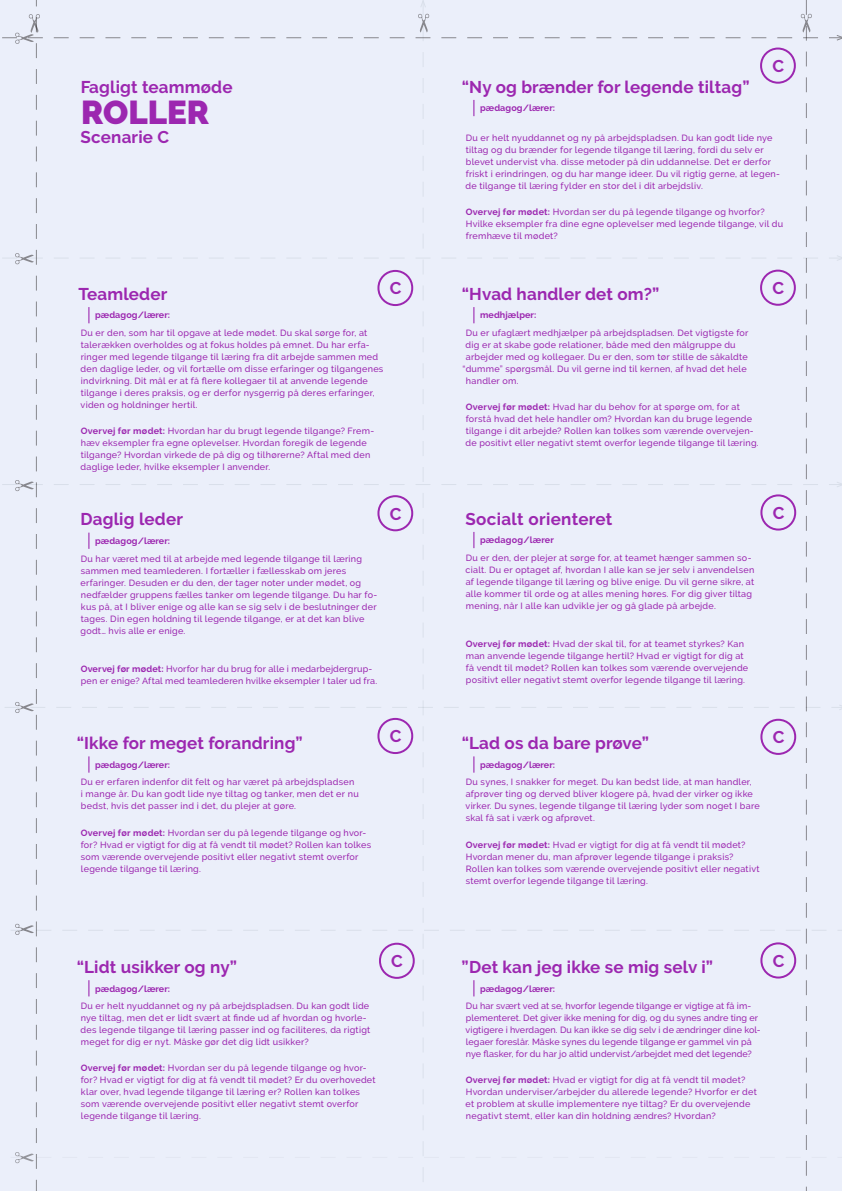
<style>
.page{position:relative;width:842px;height:1191px;background:#fff}
.page>*{position:absolute;margin:0;border:0;box-sizing:border-box;transform-origin:0 0}
.t1{font:900 33px "Raleway";color:#9c27b0}
.t2{font:700 17px "Raleway";letter-spacing:.01em;color:#9c27b0}
.t3{font:500 9px/12px "Raleway";letter-spacing:.03em;color:#9c27b0}
.t4{font:500 9px/12px "Raleway";letter-spacing:.01em;color:#9c27b0}
.t5{font:700 9px "Raleway";letter-spacing:.01em;color:#9c27b0}
.s1{font-weight:700}
</style>
<div class="page">
<div style="left:3px;top:0;width:839px;height:1191px;background:#ebeffa"></div>
<h2 class="t2" style="left:81px;top:77px;width:153px">Fagligt teammøde</h2>
<h1 class="t1" style="left:81px;top:92px;width:129px">ROLLER</h1>
<h2 class="t2" style="left:81px;top:127px;width:90px">Scenarie C</h2>
<h2 class="t2" style="left:390px;top:278px;width:13px">C</h2>
<h2 class="t2" style="left:78px;top:284px;width:91px">Teamleder</h2>
<p class="t5" style="left:95px;top:310px;width:77px">pædagog/lærer:</p>
<p class="t3" style="left:81px;top:327px;width:304px">Du er den, som har til opgave at lede mødet. Du skal sørge for, at talerækken overholdes og at fokus holdes på emnet. Du har erfa&shy;ringer med legende tilgange til læring fra dit arbejde sammen med den daglige leder, og vil fortælle om disse erfaringer og tilgangenes indvirkning. Dit mål er at få flere kollegaer til at anvende legende tilgange i deres praksis, og er derfor nysgerrig på deres erfaringer, viden og holdninger hertil.</p>
<p class="t3" style="left:81px;top:425px;width:295px"><span class="s1">Overvej før mødet:</span> Hvordan har du brugt legende tilgange? Frem&shy;hæv eksempler fra egne oplevelser. Hvordan foregik de legende tilgange? Hvordan virkede de på dig og tilhørerne? Aftal med den daglige leder, hvilke eksempler I anvender.</p>
<h2 class="t2" style="left:81px;top:509px;width:104px">Daglig leder</h2>
<p class="t5" style="left:95px;top:535px;width:77px">pædagog/lærer:</p>
<p class="t3" style="left:81px;top:552px;width:298px">Du har været med til at arbejde med legende tilgange til læring sammen med teamlederen. I fortæller i fællesskab om jeres erfaringer. Desuden er du den, der tager noter under mødet, og nedfælder gruppens fælles tanker om legende tilgange. Du har fo&shy;kus på, at I bliver enige og alle kan se sig selv i de beslutninger der tages. Din egen holdning til legende tilgange, er at det kan blive godt… hvis alle er enige.</p>
<p class="t3" style="left:81px;top:662px;width:298px"><span class="s1">Overvej før mødet:</span> Hvorfor har du brug for alle i medarbejdergrup&shy;pen er enige? Aftal med teamlederen hvilke eksempler I taler ud fra.</p>
<h2 class="t2" style="left:390px;top:503px;width:13px">C</h2>
<h2 class="t2" style="left:77px;top:733px;width:228px">“Ikke for meget forandring”</h2>
<p class="t5" style="left:95px;top:759px;width:77px">pædagog/lærer:</p>
<p class="t3" style="left:81px;top:776px;width:279px">Du er erfaren indenfor dit felt og har været på arbejdspladsen<br>i mange år. Du kan godt lide nye tiltag og tanker, men det er nu bedst, hvis det passer ind i det, du plejer at gøre.</p>
<p class="t3" style="left:81px;top:826px;width:292px"><span class="s1">Overvej før mødet:</span> Hvordan ser du på legende tilgange og hvor&shy;for? Hvad er vigtigt for dig at få vendt til mødet? Rollen kan tolkes som værende overvejende positivt eller negativt stemt overfor legende tilgange til læring.</p>
<h2 class="t2" style="left:390px;top:726px;width:13px">C</h2>
<h2 class="t2" style="left:772px;top:56px;width:13px">C</h2>
<h2 class="t2" style="left:462px;top:77px;width:289px">“Ny og brænder for legende tiltag”</h2>
<p class="t5" style="left:480px;top:103px;width:77px">pædagog/lærer:</p>
<p class="t3" style="left:466px;top:132px;width:316px">Du er helt nyuddannet og ny på arbejdspladsen. Du kan godt lide nye tiltag og du brænder for legende tilgange til læring, fordi du selv er blevet undervist vha. disse metoder på din uddannelse. Det er derfor friskt i erindringen, og du har mange ideer. Du vil rigtig gerne, at legen&shy;de tilgange til læring fylder en stor del i dit arbejdsliv.</p>
<p class="t3" style="left:466px;top:206px;width:319px"><span class="s1">Overvej før mødet:</span> Hvordan ser du på legende tilgange og hvorfor?<br>Hvilke eksempler fra dine egne oplevelser med legende tilgange, vil du fremhæve til mødet?</p>
<h2 class="t2" style="left:462px;top:284px;width:199px">“Hvad handler det om?”</h2>
<p class="t5" style="left:480px;top:310px;width:58px">medhjælper:</p>
<p class="t3" style="left:466px;top:327px;width:284px">Du er ufaglært medhjælper på arbejdspladsen. Det vigtigste for</p>
<p class="t3" style="left:466px;top:339px;width:272px">dig er at skabe gode relationer, både med den målgruppe du</p>
<p class="t3" style="left:466px;top:351px;width:283px">arbejder med og kollegaer. Du er den, som tør stille de såkaldte</p>
<p class="t3" style="left:463px;top:363px;width:286px">“dumme” spørgsmål. Du vil gerne ind til kernen, af hvad det hele</p>
<p class="t3" style="left:466px;top:375px;width:54px">handler om.</p>
<p class="t3" style="left:466px;top:401px;width:295px"><span class="s1">Overvej før mødet:</span> Hvad har du behov for at spørge om, for at forstå hvad det hele handler om? Hvordan kan du bruge legende tilgange i dit arbejde? Rollen kan tolkes som værende overvejen&shy;de positivt eller negativt stemt overfor legende tilgange til læring.</p>
<h2 class="t2" style="left:772px;top:278px;width:13px">C</h2>
<h2 class="t2" style="left:465px;top:508px;width:149px">Socialt orienteret</h2>
<p class="t5" style="left:480px;top:535px;width:75px">pædagog/lærer</p>
<p class="t3" style="left:466px;top:551px;width:290px">Du er den, der plejer at sørge for, at teamet hænger sammen so&shy;cialt. Du er optaget af, hvordan I alle kan se jer selv i anvendelsen af legende tilgange til læring og blive enige. Du vil gerne sikre, at alle kommer til orde og at alles mening høres. For dig giver tiltag mening, når I alle kan udvikle jer og gå glade på arbejde.</p>
<p class="t3" style="left:466px;top:638px;width:284px"><span class="s1">Overvej før mødet:</span> Hvad der skal til, for at teamet styrkes? Kan man anvende legende tilgange hertil? Hvad er vigtigt for dig at få vendt til mødet? Rollen kan tolkes som værende overvejende positivt eller negativt stemt overfor legende tilgange til læring.</p>
<h2 class="t2" style="left:773px;top:503px;width:13px">C</h2>
<h2 class="t2" style="left:462px;top:733px;width:189px">“Lad os da bare prøve”</h2>
<p class="t5" style="left:480px;top:759px;width:77px">pædagog/lærer:</p>
<p class="t3" style="left:466px;top:776px;width:296px">Du synes, I snakker for meget. Du kan bedst lide, at man handler, afprøver ting og derved bliver klogere på, hvad der virker og ikke virker. Du synes, legende tilgange til læring lyder som noget I bare skal få sat i værk og afprøvet.</p>
<p class="t3" style="left:466px;top:838px;width:296px"><span class="s1">Overvej før mødet:</span> Hvad er vigtigt for dig at få vendt til mødet?<br>Hvordan mener du, man afprøver legende tilgange i praksis?<br>Rollen kan tolkes som værende overvejende positivt eller negativt stemt overfor legende tilgange til læring.</p>
<h2 class="t2" style="left:773px;top:727px;width:13px">C</h2>
<h2 class="t2" style="left:77px;top:956px;width:162px">“Lidt usikker og ny”</h2>
<p class="t5" style="left:95px;top:983px;width:77px">pædagog/lærer:</p>
<p class="t3" style="left:81px;top:1000px;width:291px">Du er helt nyuddannet og ny på arbejdspladsen. Du kan godt lide nye tiltag, men det er lidt svært at finde ud af hvordan og hvorle&shy;des legende tilgange til læring passer ind og faciliteres, da rigtigt meget for dig er nyt. Måske gør det dig lidt usikker?</p>
<p class="t3" style="left:81px;top:1062px;width:296px"><span class="s1">Overvej før mødet:</span> Hvordan ser du på legende tilgange og hvor&shy;for? Hvad er vigtigt for dig at få vendt til mødet? Er du overhovedet klar over, hvad legende tilgange til læring er? Rollen kan tolkes som værende overvejende positivt eller negativt stemt overfor legende tilgange til læring.</p>
<h2 class="t2" style="left:391px;top:951px;width:13px">C</h2>
<h2 class="t2" style="left:773px;top:950px;width:13px">C</h2>
<h2 class="t2" style="left:462px;top:956px;width:253px">”Det kan jeg ikke se mig selv i”</h2>
<p class="t5" style="left:480px;top:983px;width:77px">pædagog/lærer:</p>
<p class="t4" style="left:466px;top:1000px;width:297px">Du har svært ved at se, hvorfor legende tilgange er vigtige at få im&shy;plementeret. Det giver ikke mening for dig, og du synes andre ting er vigtigere i hverdagen. Du kan ikke se dig selv i de ændringer dine kol&shy;legaer foreslår. Måske synes du legende tilgange er gammel vin på nye flasker, for du har jo altid undervist/arbejdet med det legende?</p>
<p class="t3" style="left:466px;top:1074px;width:293px"><span class="s1">Overvej før mødet:</span> Hvad er vigtigt for dig at få vendt til mødet?<br>Hvordan underviser/arbejder du allerede legende? Hvorfor er det et problem at skulle implementere nye tiltag? Er du overvejende negativt stemt, eller kan din holdning ændres? Hvordan?</p>
</div>
